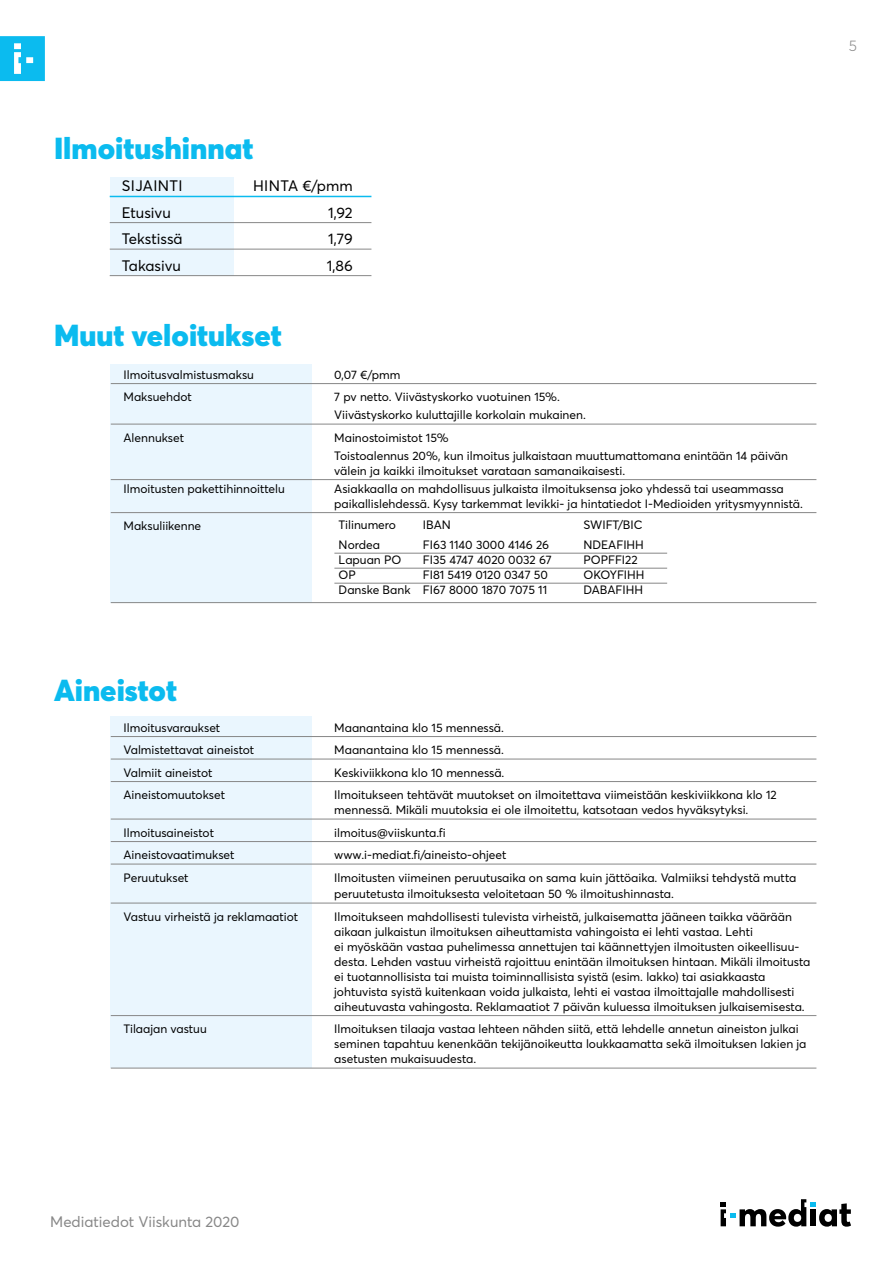
<style>
.page{position:relative;width:893px;height:1263px;background:#fff}
.page>*{position:absolute;margin:0;border:0;box-sizing:border-box;transform-origin:0 0}
.t1{font:900 30px "Averta PE";color:#0bbbef}
.t2{font:15px "Averta PE";color:#000}
.t3{font:15px "Averta PE";color:#878787}
.t4{font:15px "Averta PE";letter-spacing:.025em;color:#000}
.t5{font:300 15px "Averta PE";color:#878787}
.t6{font:12px/15px "Averta PE";color:#000}
</style>
<div class="page">
<svg style="left:721px;top:1199px;width:130px;height:27px"></svg>
<svg style="left:0;top:36px;width:45px;height:45px;background:#26c2f0"></svg>
<div style="left:110px;top:364px;width:202px;height:239px;background:#eaf6fe"></div>
<div style="left:110px;top:716px;width:202px;height:352px;background:#eaf6fe"></div>
<hr style="left:111px;top:383px;width:705px;height:1px;background:#878787">
<hr style="left:111px;top:424px;width:705px;height:1px;background:#878787">
<hr style="left:111px;top:479px;width:705px;height:1px;background:#878787">
<hr style="left:111px;top:512px;width:705px;height:1px;background:#878787">
<hr style="left:111px;top:602px;width:705px;height:1px;background:#878787">
<hr style="left:111px;top:736px;width:705px;height:1px;background:#878787">
<hr style="left:111px;top:759px;width:705px;height:1px;background:#878787">
<hr style="left:111px;top:781px;width:705px;height:1px;background:#878787">
<hr style="left:111px;top:819px;width:705px;height:1px;background:#878787">
<hr style="left:111px;top:841px;width:705px;height:1px;background:#878787">
<hr style="left:111px;top:864px;width:705px;height:1px;background:#878787">
<hr style="left:111px;top:903px;width:705px;height:1px;background:#878787">
<hr style="left:111px;top:1015px;width:705px;height:1px;background:#878787">
<hr style="left:111px;top:1068px;width:705px;height:1px;background:#878787">
<hr style="left:334px;top:553px;width:333px;height:1px;background:#878787">
<hr style="left:334px;top:568px;width:333px;height:1px;background:#878787">
<hr style="left:334px;top:583px;width:333px;height:1px;background:#878787">
<div style="left:110px;top:177px;width:123px;height:98px;background:#eaf6fe"></div>
<hr style="left:110px;top:196px;width:261px;height:1px;background:#0bbbef">
<hr style="left:110px;top:222px;width:261px;height:1px;background:#878787">
<hr style="left:110px;top:249px;width:261px;height:1px;background:#878787">
<hr style="left:110px;top:275px;width:261px;height:1px;background:#878787">
<h1 class="t1" style="left:54px;top:127px;width:201px">Ilmoitushinnat</h1>
<p class="t4" style="left:122px;top:176px;width:62px">SIJAINTI</p>
<p class="t2" style="left:253px;top:176px;width:101px">HINTA €/pmm</p>
<p class="t2" style="left:122px;top:202px;width:51px">Etusivu</p>
<p class="t2" style="left:328px;top:202px;width:26px">1,92</p>
<p class="t2" style="left:122px;top:229px;width:62px">Tekstissä</p>
<p class="t2" style="left:328px;top:229px;width:26px">1,79</p>
<p class="t2" style="left:122px;top:255px;width:61px">Takasivu</p>
<p class="t2" style="left:327px;top:255px;width:27px">1,86</p>
<h1 class="t1" style="left:54px;top:314px;width:230px">Muut veloitukset</h1>
<p class="t6" style="left:124px;top:367px;width:132px">Ilmoitusvalmistusmaksu</p>
<p class="t6" style="left:334px;top:367px;width:68px">0,07 €/pmm</p>
<p class="t6" style="left:124px;top:389px;width:70px">Maksuehdot</p>
<p class="t6" style="left:334px;top:388px;width:253px;line-height:18px">7 pv netto. Viivästyskorko vuotuinen 15%.<br>Viivästyskorko kuluttajille korkolain mukainen.</p>
<p class="t6" style="left:124px;top:430px;width:62px">Alennukset</p>
<p class="t6" style="left:334px;top:428px;width:455px;line-height:18px">Mainostoimistot 15%<br>Toistoalennus 20%, kun ilmoitus julkaistaan muuttumattomana enintään 14 päivän</p>
<p class="t6" style="left:334px;top:463px;width:292px">välein ja kaikki ilmoitukset varataan samanaikaisesti.</p>
<p class="t6" style="left:124px;top:481px;width:163px">Ilmoitusten pakettihinnoittelu</p>
<p class="t6" style="left:334px;top:481px;width:470px">Asiakkaalla on mahdollisuus julkaista ilmoituksensa joko yhdessä tai useammassa paikallislehdessä. Kysy tarkemmat levikki- ja hintatiedot I-Medioiden yritysmyynnistä.</p>
<p class="t6" style="left:124px;top:518px;width:79px">Maksuliikenne</p>
<p class="t6" style="left:339px;top:517px;width:59px">Tilinumero</p>
<p class="t6" style="left:423px;top:517px;width:29px">IBAN</p>
<p class="t6" style="left:583px;top:517px;width:61px">SWIFT/BIC</p>
<p class="t6" style="left:339px;top:536px;width:43px">Nordea</p>
<p class="t6" style="left:423px;top:536px;width:128px">FI63 1140 3000 4146 26</p>
<p class="t6" style="left:583px;top:536px;width:62px">NDEAFIHH</p>
<p class="t6" style="left:339px;top:551px;width:64px">Lapuan PO</p>
<p class="t6" style="left:423px;top:551px;width:130px">FI35 4747 4020 0032 67</p>
<p class="t6" style="left:583px;top:551px;width:56px">POPFFI22</p>
<p class="t6" style="left:339px;top:566px;width:19px">OP</p>
<p class="t6" style="left:423px;top:566px;width:126px">FI81 5419 0120 0347 50</p>
<p class="t6" style="left:583px;top:566px;width:63px">OKOYFIHH</p>
<p class="t6" style="left:339px;top:581px;width:210px">Danske Bank FI67 8000 1870 7075 11</p>
<p class="t6" style="left:583px;top:581px;width:61px">DABAFIHH</p>
<h1 class="t1" style="left:54px;top:669px;width:125px">Aineistot</h1>
<p class="t6" style="left:124px;top:720px;width:98px">Ilmoitusvaraukset</p>
<p class="t6" style="left:334px;top:720px;width:171px">Maanantaina klo 15 mennessä.</p>
<p class="t6" style="left:124px;top:742px;width:132px">Valmistettavat aineistot</p>
<p class="t6" style="left:334px;top:742px;width:171px">Maanantaina klo 15 mennessä.</p>
<p class="t6" style="left:124px;top:765px;width:90px">Valmiit aineistot</p>
<p class="t6" style="left:334px;top:765px;width:172px">Keskiviikkona klo 10 mennessä.</p>
<p class="t6" style="left:124px;top:787px;width:103px">Aineistomuutokset</p>
<p class="t6" style="left:334px;top:787px;width:444px">Ilmoitukseen tehtävät muutokset on ilmoitettava viimeistään keskiviikkona klo 12 mennessä. Mikäli muutoksia ei ole ilmoitettu, katsotaan vedos hyväksytyksi.</p>
<p class="t6" style="left:124px;top:825px;width:92px">Ilmoitusaineistot</p>
<p class="t6" style="left:334px;top:825px;width:113px">ilmoitus@viiskunta.fi</p>
<p class="t6" style="left:124px;top:847px;width:113px">Aineistovaatimukset</p>
<p class="t6" style="left:334px;top:847px;width:174px">www.i-mediat.fi/aineisto-ohjeet</p>
<p class="t6" style="left:124px;top:870px;width:67px">Peruutukset</p>
<p class="t6" style="left:334px;top:869px;width:464px;line-height:16.5px">Ilmoitusten viimeinen peruutusaika on sama kuin jättöaika. Valmiiksi tehdystä mutta peruutetusta ilmoituksesta veloitetaan 50 % ilmoitushinnasta.</p>
<p class="t6" style="left:124px;top:909px;width:176px">Vastuu virheistä ja reklamaatiot</p>
<p class="t6" style="left:334px;top:909px;width:478px">Ilmoitukseen mahdollisesti tulevista virheistä, julkaisematta jääneen taikka väärään aikaan julkaistun ilmoituksen aiheuttamista vahingoista ei lehti vastaa. Lehti<br>ei myöskään vastaa puhelimessa annettujen tai käännettyjen ilmoitusten oikeellisuu&shy;desta. Lehden vastuu virheistä rajoittuu enintään ilmoituksen hintaan. Mikäli ilmoitusta ei tuotannollisista tai muista toiminnallisista syistä (esim. lakko) tai asiakkaasta johtuvista syistä kuitenkaan voida julkaista, lehti ei vastaa ilmoittajalle mahdollisesti aiheutuvasta vahingosta. Reklamaatiot 7 päivän kuluessa ilmoituksen julkaisemisesta.</p>
<p class="t6" style="left:124px;top:1021px;width:85px">Tilaajan vastuu</p>
<p class="t6" style="left:334px;top:1021px;width:474px">Ilmoituksen tilaaja vastaa lehteen nähden siitä, että lehdelle annetun aineiston julkai seminen tapahtuu kenenkään tekijänoikeutta loukkaamatta sekä ilmoituksen lakien ja asetusten mukaisuudesta.</p>
<p class="t5" style="left:849px;top:35px;width:10px">5</p>
<p class="t3" style="left:50px;top:1212px;width:191px">Mediatiedot Viiskunta 2020</p>
</div>
